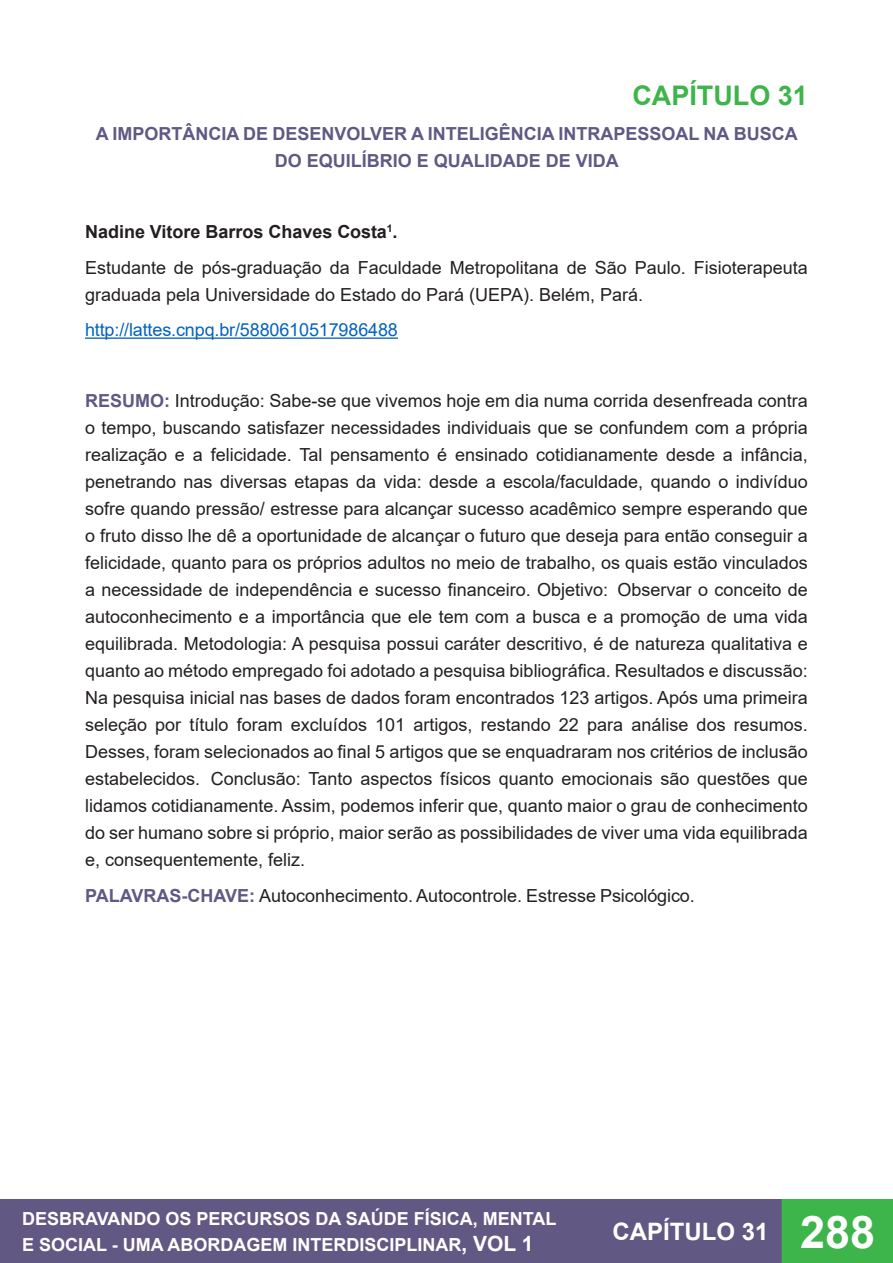
<style>
.page{position:relative;width:893px;height:1263px;background:#fff}
.page>*{position:absolute;margin:0;border:0;box-sizing:border-box;transform-origin:0 0}
.t1{font:700 45px "Arial";color:#fff}
.t2{font:700 27px "Arial";color:#3db54a}
.t3{font:700 24px "Arial";color:#fff}
.Corpo_de_texto{font:18px/27px "Arial";color:#231f20}
.Título_1{font:700 18px/27px "Arial";color:#615984;text-align:center}
.t4{font:700 18px/26.5px "Arial";color:#fff}
.t5{font:18px "Arial";letter-spacing:-.01em;color:#0462c1}
.Título_2{font:700 18px "Arial";color:#231f20}
.s1{font-weight:700;color:#615984}
.s2{font-size:21px}
</style>
<div class="page">
<div style="left:0;top:1200px;width:782px;height:63px;background:#615984"></div>
<div style="left:0;top:1199px;width:783px;height:64px;border:2px solid #615984"></div>
<div style="left:782px;top:1200px;width:111px;height:63px;background:#3db54a"></div>
<div style="left:782px;top:1199px;width:111px;height:64px;border:2px solid #3db54a"></div>
<hr style="left:85px;top:337px;width:313px;height:2px;background:#0462c1">
<p class="t2" style="left:632px;top:76px;width:177px">CAPÍTULO 31</p>
<p class="Título_1" style="left:96px;top:121px;width:704px">A IMPORTÂNCIA DE DESENVOLVER A INTELIGÊNCIA INTRAPESSOAL NA BUSCA<br>DO EQUILÍBRIO E QUALIDADE DE VIDA</p>
<p class="Título_2" style="left:85px;top:219px;width:314px">Nadine Vitore Barros Chaves Costa<sup>1</sup>.</p>
<p class="Corpo_de_texto" style="left:85px;top:254px;width:724px">Estudante de pós-graduação da Faculdade Metropolitana de São Paulo. Fisioterapeuta graduada pela Universidade do Estado do Pará (UEPA). Belém, Pará.</p>
<p class="t5" style="left:85px;top:317px;width:314px">http://lattes.cnpq.br/5880610517986488</p>
<p class="Corpo_de_texto" style="left:85px;top:387px;width:724px;text-align:justify"><span class="s1">RESUMO:</span> Introdução: Sabe-se que vivemos hoje em dia numa corrida desenfreada contra o tempo, buscando satisfazer necessidades individuais que se confundem com a própria realização e a felicidade. Tal pensamento é ensinado cotidianamente desde a infância, penetrando nas diversas etapas da vida: desde a escola/faculdade, quando o indivíduo sofre quando pressão/ estresse para alcançar sucesso acadêmico sempre esperando que o fruto disso lhe dê a oportunidade de alcançar o futuro que deseja para então conseguir a felicidade, quanto para os próprios adultos no meio de trabalho, os quais estão vinculados a necessidade de independência e sucesso financeiro. Objetivo: Observar o conceito de autoconhecimento e a importância que ele tem com a busca e a promoção de uma vida equilibrada. Metodologia: A pesquisa possui caráter descritivo, é de natureza qualitativa e quanto ao método empregado foi adotado a pesquisa bibliográfica. Resultados e discussão:<br>Na pesquisa inicial nas bases de dados foram encontrados 123 artigos. Após uma primeira seleção por título foram excluídos 101 artigos, restando 22 para análise dos resumos.<br>Desses, foram selecionados ao final 5 artigos que se enquadraram nos critérios de inclusão estabelecidos. Conclusão: Tanto aspectos físicos quanto emocionais são questões que lidamos cotidianamente. Assim, podemos inferir que, quanto maior o grau de conhecimento do ser humano sobre si próprio, maior serão as possibilidades de viver uma vida equilibrada e, consequentemente, feliz.</p>
<p class="Corpo_de_texto" style="left:85px;top:882px;width:611px"><span class="s1">PALAVRAS-CHAVE:</span> Autoconhecimento. Autocontrole. Estresse Psicológico.</p>
<p class="t4" style="left:22px;top:1205px;width:536px">DESBRAVANDO OS PERCURSOS DA SAÚDE FÍSICA, MENTAL<br>E SOCIAL - UMA ABORDAGEM INTERDISCIPLINAR<span class="s2">, VOL 1</span></p>
<h1 class="t1" style="left:800px;top:1200px;width:77px">288</h1>
<h3 class="t3" style="left:612px;top:1215px;width:158px">CAPÍTULO 31</h3>
</div>
